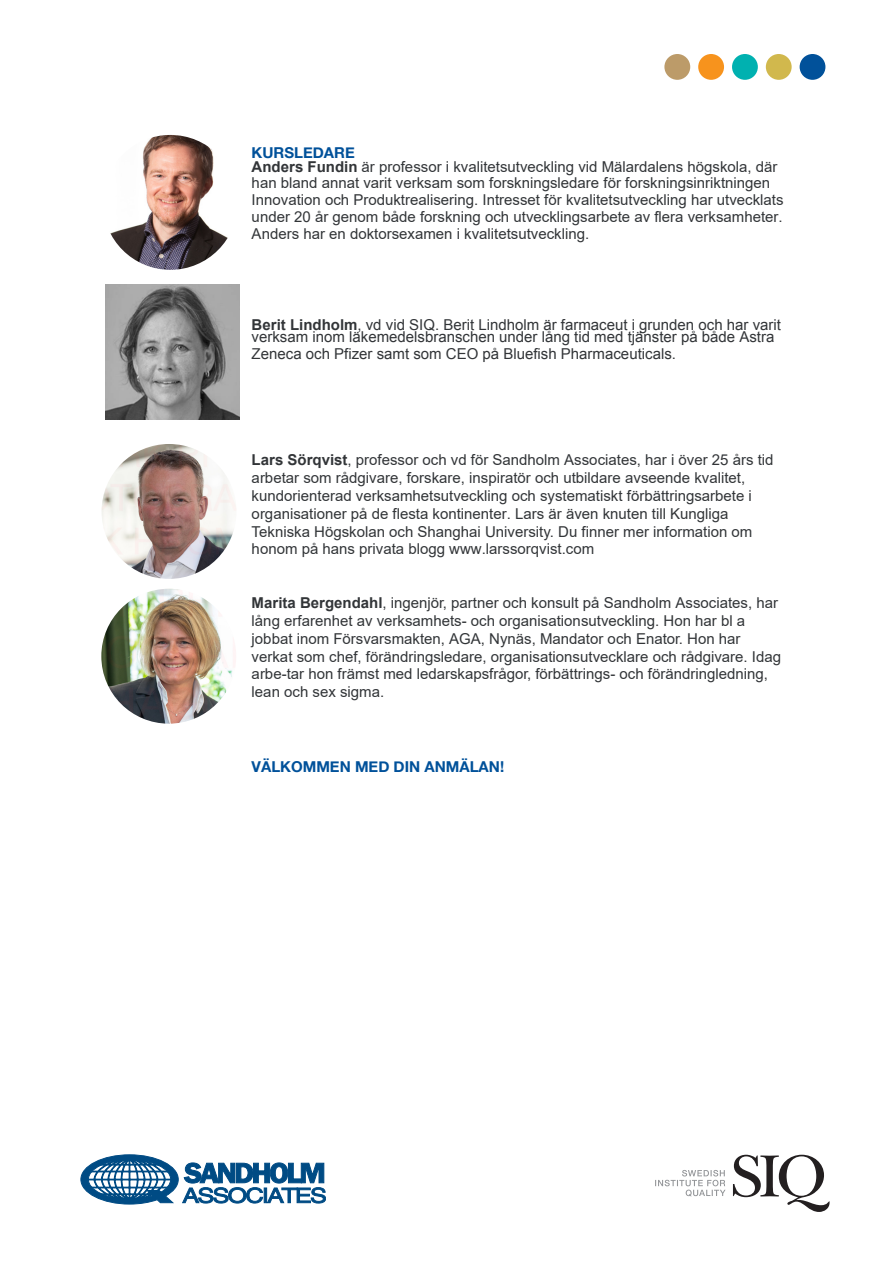
<style>
.page{position:relative;width:893px;height:1263px;background:#fff}
.page>*{position:absolute;margin:0;border:0;box-sizing:border-box;transform-origin:0 0}
.Underrubrik_1{font:15px/17.9px "Arial";color:#323538}
.Underrubrik_1-2{font:15px/12.3px "Arial";color:#323538}
.Underrubrik_1-3{font:700 15px "Helvetica Neue";color:#01519a}
.s1{font-family:"Helvetica Neue";font-weight:700;color:#01519a}
.s2{font-weight:700}
.s3{font-style:inherit}
</style>
<div class="page">
<div style="left:664px;top:54px;width:26px;height:26px;background:#bc9b69;border-radius:50%"></div>
<div style="left:698px;top:54px;width:26px;height:26px;background:#f7931d;border-radius:50%"></div>
<div style="left:732px;top:54px;width:26px;height:26px;background:#00b1b0;border-radius:50%"></div>
<div style="left:766px;top:54px;width:26px;height:26px;background:#d1b84d;border-radius:50%"></div>
<div style="left:800px;top:54px;width:25px;height:26px;background:#01519a;border-radius:50%"></div>
<img style="left:101px;top:589px;width:135px;height:135px;border-radius:67px">
<img style="left:102px;top:444px;width:134px;height:135px;border-radius:67px">
<img style="left:103px;top:135px;width:135px;height:135px;border-radius:67px">
<svg style="left:733px;top:1155px;width:97px;height:57px"></svg>
<svg style="left:655px;top:1170px;width:70px;height:26px"></svg>
<svg style="left:81px;top:1155px;width:245px;height:49px"></svg>
<img style="left:105px;top:284px;width:134px;height:136px">
<p class="Underrubrik_1" style="left:252px;top:146px;width:527px;line-height:14px"><span class="s1">KURSLEDARE<br></span><span class="s2">Anders Fundin</span> är professor i kvalitetsutveckling vid Mälardalens högskola, där</p>
<p class="Underrubrik_1" style="left:252px;top:175px;width:533px;line-height:16.6px">han bland annat varit verksam som forskningsledare för forskningsinriktningen Innovation och Produktrealisering. Intresset för kvalitetsutveckling har utvecklats under 20 år genom både forskning och utvecklingsarbete av flera verksamheter.<br>Anders har en doktorsexamen i kvalitetsutveckling.</p>
<p class="Underrubrik_1-2" style="left:252px;top:319px;width:531px"><span class="s2">Berit Lindholm</span><span class="s3">,</span> vd vid SIQ. Berit Lindholm är farmaceut i grunden och har varit verksam inom läkemedelsbranschen under lång tid med tjänster på både Astra</p>
<p class="Underrubrik_1-2" style="left:252px;top:348px;width:426px">Zeneca och Pfizer samt som CEO på Bluefish Pharmaceuticals.</p>
<p class="Underrubrik_1" style="left:252px;top:451px;width:523px"><span class="s2">Lars Sörqvist</span>, professor och vd för Sandholm Associates, har i över 25 års tid arbetar som rådgivare, forskare, inspiratör och utbildare avseende kvalitet, kundorienterad verksamhetsutveckling och systematiskt förbättringsarbete i organisationer på de flesta kontinenter. Lars är även knuten till Kungliga Tekniska Högskolan och Shanghai University. Du finner mer information om honom på hans privata blogg www.larssorqvist.com</p>
<p class="Underrubrik_1" style="left:252px;top:594px;width:531px"><span class="s2">Marita Bergendahl</span>, ingenjör, partner och konsult på Sandholm Associates, har lång erfarenhet av verksamhets- och organisationsutveckling. Hon har bl a jobbat inom Försvarsmakten, AGA, Nynäs, Mandator och Enator. Hon har verkat som chef, förändringsledare, organisationsutvecklare och rådgivare. Idag arbe-tar hon främst med ledarskapsfrågor, förbättrings- och förändringledning, lean och sex sigma.</p>
<p class="Underrubrik_1-3" style="left:252px;top:754px;width:254px">VÄLKOMMEN MED DIN ANMÄLAN!</p>
</div>
